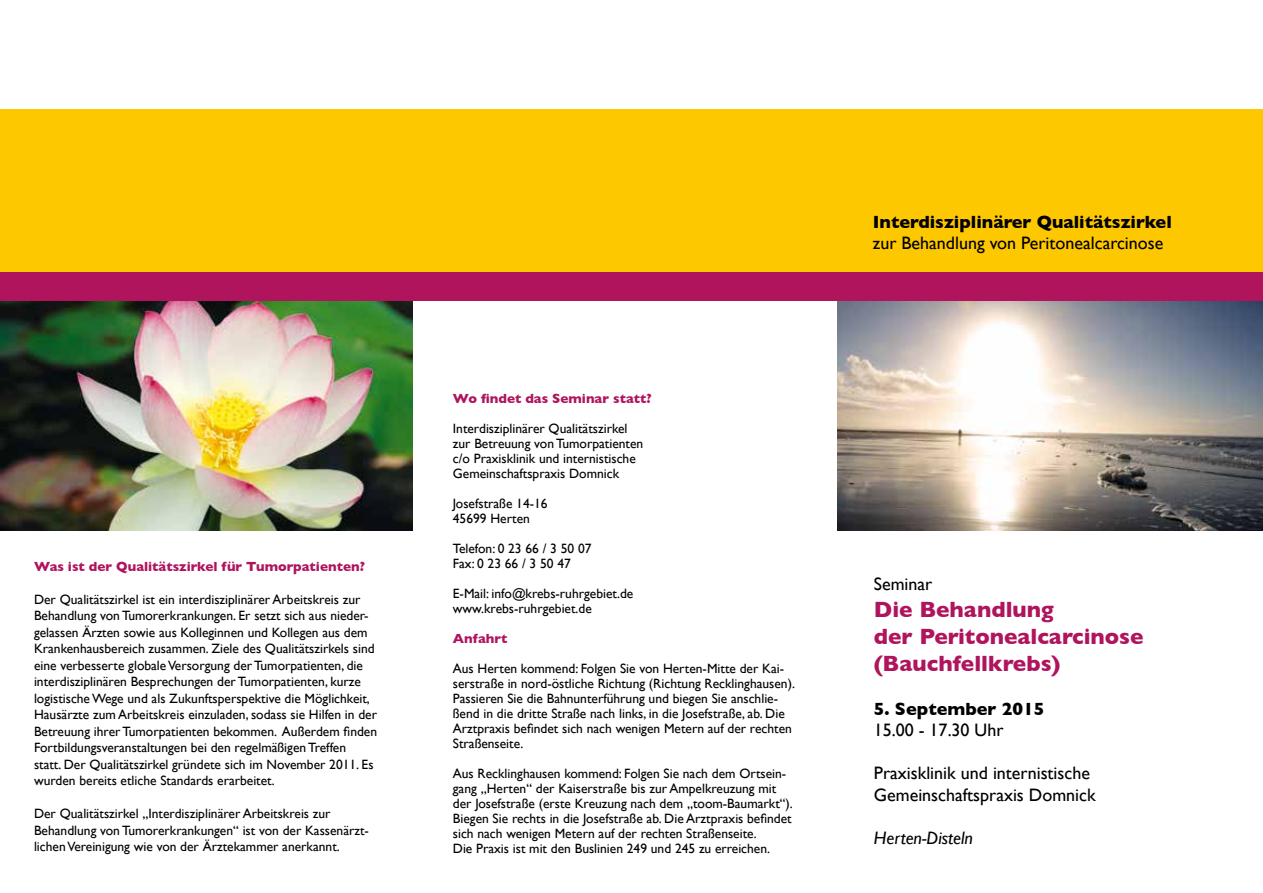
<style>
.page{position:relative;width:1263px;height:893px;background:#fff}
.page>*{position:absolute;margin:0;border:0;box-sizing:border-box;transform-origin:0 0}
.t1{font:700 22.5px/27px "Gill Sans";color:#af145d}
.t2{font:18px/21.6px "Gill Sans";color:#000}
.t3{font:700 18px "Gill Sans";color:#000}
.t4{font:italic 18px "Gill Sans";color:#000}
.t5{font:13.5px/15px "Gill Sans";color:#000}
.t6{font:700 13.5px "Gill Sans";color:#af145d}
</style>
<div class="page">
<img style="left:0;top:301px;width:412px;height:230px">
<img style="left:838px;top:301px;width:425px;height:230px">
<div style="left:0;top:109px;width:1263px;height:191px;background:#fec800"></div>
<div style="left:0;top:272px;width:1263px;height:29px;background:#af145d"></div>
<p class="t6" style="left:34px;top:558px;width:332px">Was ist der Qualitätszirkel für Tumorpatienten?</p>
<p class="t5" style="left:34px;top:591px;width:345px;line-height:16.5px">Der Qualitätszirkel ist ein interdisziplinärer Arbeitskreis zur Behandlung von Tumorerkrankungen. Er setzt sich aus nieder&shy;gelassen Ärzten sowie aus Kolleginnen und Kollegen aus dem Krankenhausbereich zusammen. Ziele des Qualitätszirkels sind eine verbesserte globale Versorgung der Tumorpatienten, die interdisziplinären Besprechungen der Tumorpatienten, kurze logistische Wege und als Zukunftsperspektive die Möglichkeit, Hausärzte zum Arbeitskreis einzuladen, sodass sie Hilfen in der Betreuung ihrer Tumorpatienten bekommen. Außerdem finden Fortbildungsveranstaltungen bei den regelmäßigen Treffen<br>statt. Der Qualitätszirkel gründete sich im November 2011. Es wurden bereits etliche Standards erarbeitet.</p>
<p class="t5" style="left:34px;top:805px;width:336px;line-height:16.5px">Der Qualitätszirkel „Interdisziplinärer Arbeitskreis zur<br>Behandlung von Tumorerkrankungen“ ist von der Kassenärzt&shy;lichen Vereinigung wie von der Ärztekammer anerkannt.</p>
<p class="t6" style="left:453px;top:390px;width:200px">Wo findet das Seminar statt?</p>
<p class="t5" style="left:453px;top:421px;width:192px">Interdisziplinärer Qualitätszirkel zur Betreuung von Tumorpatienten c/o Praxisklinik und internistische Gemeinschaftspraxis Domnick</p>
<p class="t5" style="left:453px;top:496px;width:96px">Josefstraße 14-16<br>45699 Herten</p>
<p class="t5" style="left:453px;top:541px;width:140px">Telefon: 0 23 66 / 3 50 07<br>Fax: 0 23 66 / 3 50 47</p>
<p class="t5" style="left:453px;top:586px;width:182px">E-Mail: info@krebs-ruhrgebiet.de www.krebs-ruhrgebiet.de</p>
<p class="t6" style="left:453px;top:630px;width:56px">Anfahrt</p>
<p class="t5" style="left:453px;top:661px;width:344px">Aus Herten kommend: Folgen Sie von Herten-Mitte der Kai&shy;serstraße in nord-östliche Richtung (Richtung Recklinghausen).<br>Passieren Sie die Bahnunterführung und biegen Sie anschlie&shy;ßend in die dritte Straße nach links, in die Josefstraße, ab. Die Arztpraxis befindet sich nach wenigen Metern auf der rechten Straßenseite.</p>
<p class="t5" style="left:453px;top:766px;width:342px">Aus Recklinghausen kommend: Folgen Sie nach dem Ortsein&shy;gang „Herten“ der Kaiserstraße bis zur Ampelkreuzung mit der Josefstraße (erste Kreuzung nach dem „toom-Baumarkt“).<br>Biegen Sie rechts in die Josefstraße ab. Die Arztpraxis befindet sich nach wenigen Metern auf der rechten Straßenseite.<br>Die Praxis ist mit den Buslinien 249 und 245 zu erreichen.</p>
<h2 class="t3" style="left:873px;top:212px;width:301px">Interdisziplinärer Qualitätszirkel</h2>
<h2 class="t2" style="left:873px;top:232px;width:292px">zur Behandlung von Peritonealcarcinose</h2>
<h2 class="t2" style="left:874px;top:573px;width:60px">Seminar</h2>
<h1 class="t1" style="left:874px;top:596px;width:271px">Die Behandlung<br>der Peritonealcarcinose (Bauchfellkrebs)</h1>
<h2 class="t3" style="left:874px;top:698px;width:172px">5. September 2015</h2>
<h2 class="t2" style="left:874px;top:719px;width:131px">15.00 - 17.30 Uhr</h2>
<h2 class="t2" style="left:874px;top:762px;width:223px">Praxisklinik und internistische<br>Gemeinschaftspraxis Domnick</h2>
<h2 class="t4" style="left:874px;top:828px;width:101px">Herten-Disteln</h2>
</div>
